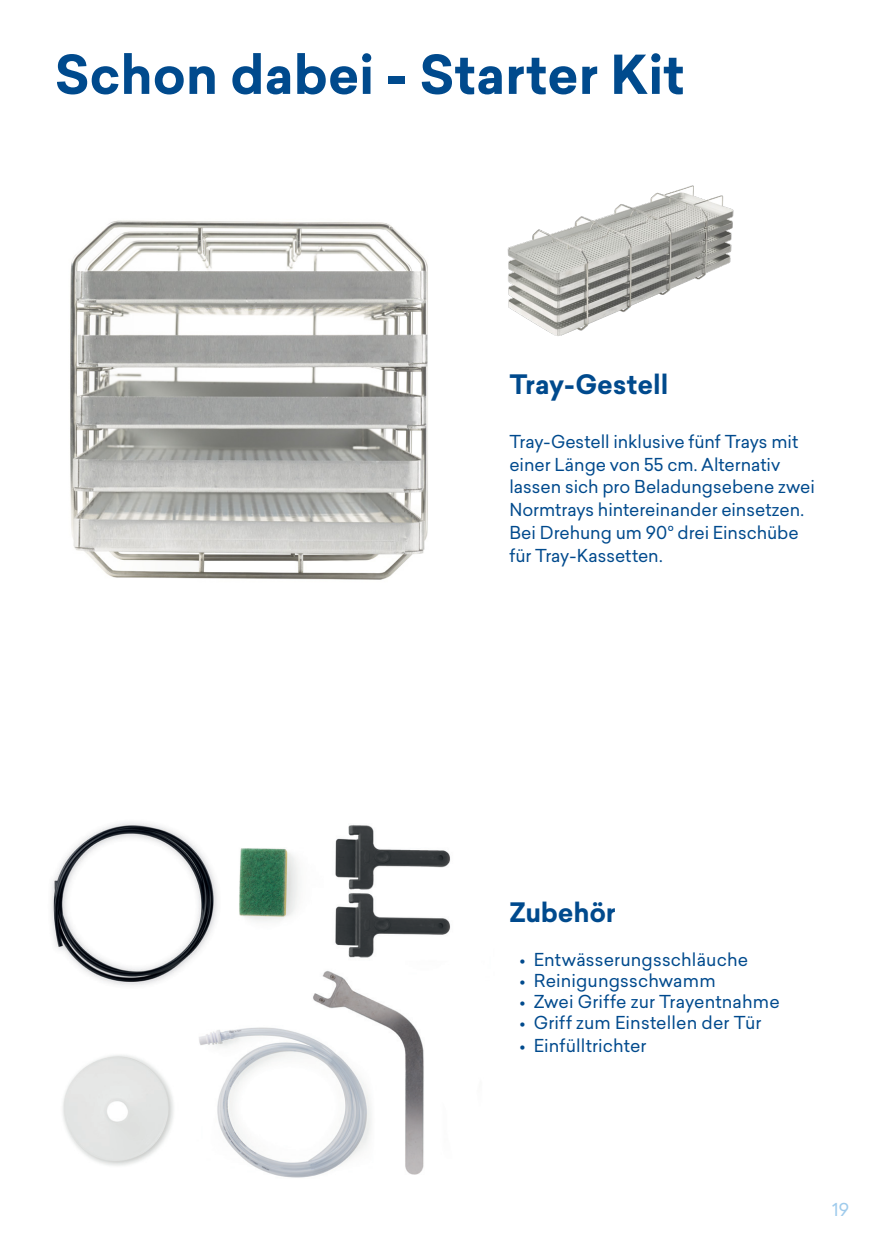
<style>
.page{position:relative;width:874px;height:1241px;background:#fff}
.page>*{position:absolute;margin:0;border:0;box-sizing:border-box;transform-origin:0 0}
.t1{font:700 52.5px "Sailec";letter-spacing:-.005em;color:#004a8d}
.t2{font:700 26.25px "Sailec";letter-spacing:-.005em;color:#004a8d}
.t3{font:17.5px/22.8px "Sailec";color:#004a8d}
.t4{font:17.5px "Sailec";color:#9fcbec}
</style>
<div class="page">
<img style="left:51px;top:822px;width:400px;height:356px">
<img style="left:70px;top:220px;width:358px;height:360px">
<img style="left:507px;top:185px;width:227px;height:151px">
<p class="t1" style="left:55px;top:37px;width:631px">Schon dabei - Starter Kit</p>
<p class="t2" style="left:509px;top:365px;width:160px">Tray-Gestell</p>
<p class="t3" style="left:509px;top:430px;width:307px">Tray-Gestell inklusive fünf Trays mit einer Länge von 55 cm. Alternativ lassen sich pro Beladungsebene zwei Normtrays hintereinander einsetzen.<br>Bei Drehung um 90° drei Einschübe für Tray-Kassetten.</p>
<p class="t2" style="left:509px;top:893px;width:108px">Zubehör</p>
<p class="t3" style="left:519px;top:947px;width:230px">• Entwässerungsschläuche</p>
<p class="t3" style="left:519px;top:968px;width:198px">• Reinigungsschwamm</p>
<p class="t3" style="left:519px;top:989px;width:262px">• Zwei Griffe zur Trayentnahme</p>
<p class="t3" style="left:519px;top:1010px;width:243px">• Griff zum Einstellen der Tür</p>
<p class="t3" style="left:519px;top:1033px;width:129px">• Einfülltrichter</p>
<p class="t4" style="left:831px;top:1196px;width:18px">19</p>
</div>
